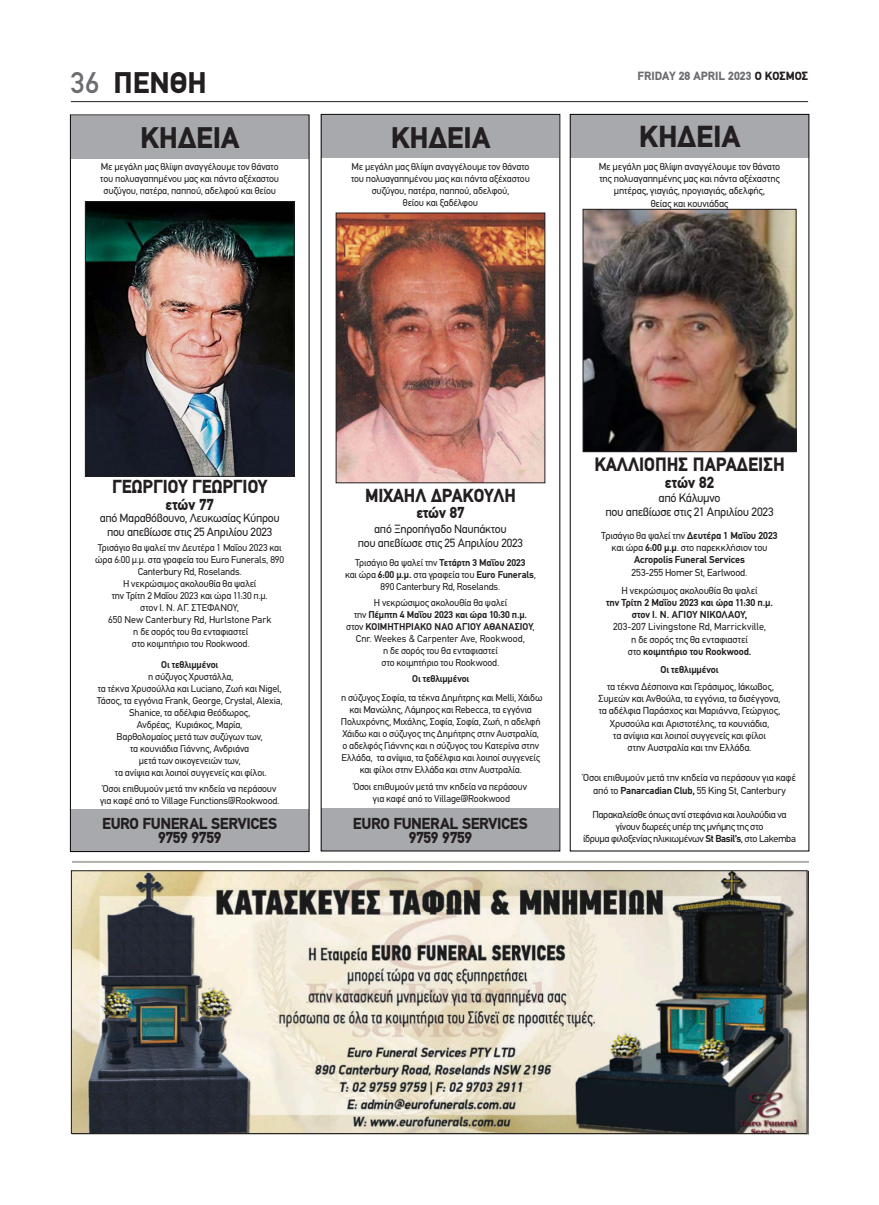
<style>
.page{position:relative;width:879px;height:1205px;background:#fff}
.page>*{position:absolute;margin:0;border:0;box-sizing:border-box;transform-origin:0 0}
.t1{font:900 30.5px "PF Din Text";color:#231f20}
.t2{font:900 30px "PF Din Text";color:#231f20}
.t3{font:900 29.9px "PF Din Text";color:#231f20}
.t4{font:900 19.3px "PF Din Text";color:#231f20;scale:.95 1}
.t5{font:900 19px "PF Din Text";color:#231f20;scale:.95 1}
.t6{font:900 16.3px "PF Din Text";color:#231f20;scale:.95 1}
.t7{font:900 16px/14px "PF Din Text";letter-spacing:-.02em;color:#231f20;text-align:center}
.t8{font:900 16px "PF Din Text";letter-spacing:-.02em;color:#231f20;scale:.95 1}
.t9{font:12.2px/14.3px "PF Din Text";letter-spacing:-.025em;color:#231f20;text-align:center}
.t10{font:12px/14px "PF Din Text";letter-spacing:-.025em;color:#231f20;text-align:center}
.t11{font:900 12px "PF Din Text";color:#6c6d70}
.t12{font:10.2px/12.2px "PF Din Text";letter-spacing:-.015em;color:#231f20;text-align:center}
.t13{font:10.2px/12.2px "PF Din Text";letter-spacing:-.035em;color:#231f20;text-align:center}
.t14{font:10px/12px "PF Din Text";letter-spacing:-.015em;color:#231f20;text-align:center}
.s1{font-weight:500;color:#6c6d70}
.s2{color:#231f20}
.s3{font-weight:700}
</style>
<div class="page">
<hr style="left:71px;top:101px;width:737px;height:1px;background:#231f20">
<svg style="left:807px;top:870px;width:2px;height:265px"></svg>
<img style="left:87px;top:203px;width:205px;height:271px">
<div style="left:85px;top:201px;width:209px;height:275px;border:1px solid #231f20"></div>
<div style="left:71px;top:116px;width:237px;height:42px;background:#a8a9ad"></div>
<div style="left:71px;top:809px;width:237px;height:42px;background:#a8a9ad"></div>
<div style="left:70px;top:114px;width:240px;height:738px;border:1px solid #000"></div>
<img style="left:338px;top:215px;width:205px;height:266px">
<div style="left:336px;top:213px;width:209px;height:270px;border:1px solid #231f20"></div>
<div style="left:322px;top:115px;width:237px;height:43px;background:#a8a9ad"></div>
<div style="left:322px;top:808px;width:237px;height:43px;background:#a8a9ad"></div>
<img style="left:585px;top:211px;width:209px;height:239px">
<div style="left:583px;top:209px;width:213px;height:243px;border:1px solid #231f20"></div>
<div style="left:570px;top:114px;width:239px;height:44px;background:#a8a9ad"></div>
<hr style="left:72px;top:861px;width:737px;height:2px;background:#b1b1ac">
<img style="left:73px;top:872px;width:732px;height:260px">
<div style="left:71px;top:870px;width:736px;height:264px;border:1px solid #231f20"></div>
<p class="t2" style="left:71px;top:65px;width:137px"><span class="s1">36</span> ΠΕΝΘΗ</p>
<p class="t11" style="left:637px;top:69px;width:172px">FRIDAY 28 APRIL 2023 <span class="s2">Ο ΚΟΣΜΟΣ</span></p>
<p class="t3" style="left:140px;top:120px;width:101px">ΚΗΔΕΙΑ</p>
<p class="t3" style="left:391px;top:120px;width:101px">ΚΗΔΕΙΑ</p>
<p class="t1" style="left:639px;top:119px;width:103px">ΚΗΔΕΙΑ</p>
<p class="t14" style="left:100px;top:161px;width:180px">Με μεγάλη μας θλίψη αναγγέλουμε τον θάνατο του πολυαγαπημένου μας και πάντα αξέχαστου συζύγου, πατέρα, παππού, αδελφού και θείου</p>
<p class="t14" style="left:351px;top:160px;width:180px">Με μεγάλη μας θλίψη αναγγέλουμε τον θάνατο του πολυαγαπημένου μας και πάντα αξέχαστου συζύγου, πατέρα, παππού, αδελφού,<br>θείου και ξαδέλφου</p>
<p class="t12" style="left:599px;top:160px;width:183px">Με μεγάλη μας θλίψη αναγγέλουμε τον θάνατο της πολυαγαπημένης μας και πάντα αξέχαστης μητέρας, γιαγιάς, προγιαγιάς, αδελφής,<br>θείας και κουνιάδας</p>
<p class="t5" style="left:112px;top:475px;width:165px">ΓΕΩΡΓΙΟΥ ΓΕΩΡΓΙΟΥ</p>
<p class="t8" style="left:166px;top:495px;width:52px">ετών 77</p>
<p class="t10" style="left:100px;top:511px;width:181px">από Μαραθόβουνο, Λευκωσίας Κύπρου που απεβίωσε στις 25 Απριλίου 2023</p>
<p class="t14" style="left:95px;top:542px;width:190px">Τρισάγιο θα ψαλεί την Δευτέρα 1 Μαΐου 2023 και ώρα 6:00 μ.μ. στα γραφεία του Euro Funerals, 890<br>Canterbury Rd, Roselands.<br>H νεκρώσιμος ακολουθία θα ψαλεί<br>την Τρίτη 2 Μαΐου 2023 και ώρα 11:30 π.μ.<br>στον Ι. Ν. ΑΓ. ΣΤΕΦΑΝΟΥ,<br>650 New Canterbury Rd, Hurlstone Park<br>η δε σορός του θα ενταφιαστεί<br>στο κοιμητήριο του Rookwood.</p>
<p class="t14" style="left:97px;top:659px;width:187px"><span class="s3">Oι τεθλιμμένοι<br></span>η σύζυγος Χρυστάλλα,<br>τα τέκνα Χρυσούλλα και Luciano, Ζωή και Nigel,<br>Τάσος, τα εγγόνια Frank, George, Crystal, Alexia,<br>Shanice, τα αδέλφια Θεόδωρος,<br>Ανδρέας, Κυριάκος, Μαρία,<br>Βαρθολομαίος μετά των συζύγων των,<br>τα κουνιάδια Γιάννης, Ανδριάνα<br>μετά των οικογενειών των,<br>τα ανίψια και λοιποί συγγενείς και φίλοι.</p>
<p class="t14" style="left:100px;top:783px;width:181px;text-align:left">Όσοι επιθυμούν μετά την κηδεία να περάσουν για καφέ από το Village Functions@Rookwood.</p>
<p class="t7" style="left:102px;top:816px;width:176px">EURO FUNERAL SERVICES<br>9759 9759</p>
<p class="t5" style="left:365px;top:484px;width:160px">ΜΙΧΑΗΛ ΔΡΑΚΟΥΛΗ</p>
<p class="t8" style="left:416px;top:503px;width:52px">ετών 87</p>
<p class="t10" style="left:358px;top:522px;width:167px">από Ξηροπήγαδο Ναυπάκτου<br>που απεβίωσε στις 25 Απριλίου 2023</p>
<p class="t14" style="left:345px;top:557px;width:192px">Τρισάγιο θα ψαλεί την <span class="s3">Τετάρτη 3 Μαΐου 2023<br></span>και ώρα <span class="s3">6:00 μ.μ.</span> στα γραφεία του <span class="s3">Euro Funerals</span>,<br>890 Canterbury Rd, Roselands.</p>
<p class="t14" style="left:346px;top:597px;width:190px">H νεκρώσιμος ακολουθία θα ψαλεί<br>την <span class="s3">Πέμπτη 4 Μαΐου 2023 και ώρα 10:30 π.μ. </span>στον <span class="s3">ΚΟΙΜΗΤΗΡΙΑΚΟ ΝΑΟ ΑΓΙΟΥ ΑΘΑΝΑΣΙΟΥ</span>, Cnr. Weekes &amp; Carpenter Ave, Rookwood,<br>η δε σορός του θα ενταφιαστεί<br>στο κοιμητήριο του Rookwood.</p>
<p class="t14" style="left:341px;top:669px;width:203px;line-height:19px"><span class="s3">Oι τεθλιμμένοι<br></span>η σύζυγος Σοφία, τα τέκνα Δημήτρης και Melli, Χάιδω</p>
<p class="t14" style="left:341px;top:703px;width:201px">και Μανώλης, Λάμπρος και Rebecca, τα εγγόνια Πολυχρόνης, Μιχάλης, Σοφία, Σοφία, Ζωή, η αδελφή Χάιδω και ο σύζυγος της Δημήτρης στην Αυστραλία, ο αδελφός Γιάννης και η σύζυγος του Κατερίνα στην Ελλάδα, τα ανίψια, τα ξαδέλφια και λοιποί συγγενείς και φίλοι στην Ελλάδα και στην Αυστραλία.</p>
<p class="t14" style="left:354px;top:781px;width:175px">Όσοι επιθυμούν μετά την κηδεία να περάσουν για καφέ από το Village@Rookwood</p>
<p class="t7" style="left:353px;top:816px;width:176px">EURO FUNERAL SERVICES<br>9759 9759</p>
<p class="t4" style="left:594px;top:453px;width:202px">ΚΑΛΛΙΟΠΗΣ ΠΑΡΑΔΕΙΣΗ</p>
<p class="t6" style="left:665px;top:473px;width:53px">ετών 82</p>
<p class="t9" style="left:605px;top:490px;width:170px">από Κάλυμνο<br>που απεβίωσε στις 21 Απριλίου 2023</p>
<p class="t12" style="left:601px;top:529px;width:178px">Τρισάγιο θα ψαλεί την <span class="s3">Δευτέρα 1 Μαΐου 2023 </span>και ώρα <span class="s3">6:00 μ.μ</span>. στο παρεκκλήσιον του <span class="s3">Acropolis Funeral Services<br></span>253-255 Homer St, Earlwood.</p>
<p class="t12" style="left:606px;top:584px;width:168px">H νεκρώσιμος ακολουθία θα ψαλεί<br><span class="s3">την Τρίτη 2 Μαΐου 2023 και ώρα 11:30 π.μ. στον Ι. Ν. ΑΓΙΟΥ ΝΙΚΟΛΑΟΥ,<br></span>203-207 Livingstone Rd, Marrickville,<br>η δε σορός της θα ενταφιαστεί<br>στο <span class="s3">κοιμητήριο του Rookwood.</span></p>
<p class="t12" style="left:607px;top:660px;width:168px;line-height:17.3px"><span class="s3">Oι τεθλιμμένοι<br></span>τα τέκνα Δέσποινα και Γεράσιμος, Ιάκωβος,</p>
<p class="t12" style="left:598px;top:692px;width:183px">Συμεών και Ανθούλα, τα εγγόνια, τα δισέγγονα, τα αδέλφια Παράσχος και Μαριάννα, Γεώργιος, Χρυσούλα και Αριστοτέλης, τα κουνιάδια,<br>τα ανίψια και λοιποί συγγενείς και φίλοι<br>στην Αυστραλία και την Ελλάδα.</p>
<p class="t12" style="left:583px;top:772px;width:214px">Όσοι επιθυμούν μετά την κηδεία να περάσουν για καφέ από το <span class="s3">Panarcadian Club,</span> 55 King St, Canterbury</p>
<p class="t13" style="left:583px;top:808px;width:214px">Παρακαλείσθε όπως αντί στεφάνια και λουλούδια να γίνουν δωρεές υπέρ της μνήμης της στο<br>ίδρυμα φιλοξενίας ηλικιωμένων <span class="s3">St Basil’s</span>, στο Lakemba</p>
</div>
